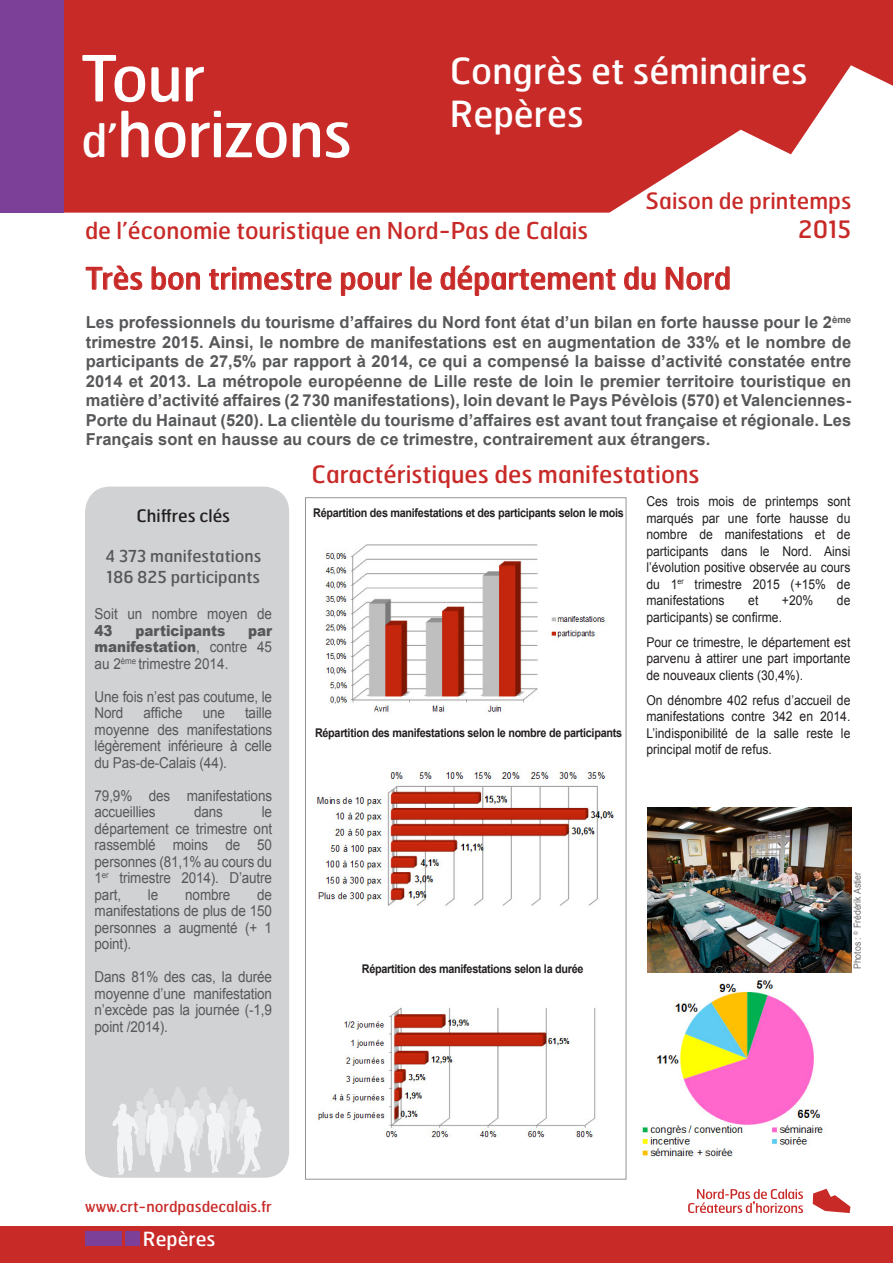
<style>
.page{position:relative;width:893px;height:1263px;background:#fff}
.page>*{position:absolute;margin:0;border:0;box-sizing:border-box;transform-origin:0 0}
.t1{font:63.45px "Hermes FB";letter-spacing:-.02em;color:#fff}
.t2{font:36px "Hermes FB";color:#fff}
.t3{font:30px "Hermes FB";color:#c82a28}
.t4{font:24px "Hermes FB";color:#c82a28}
.t5{font:23.25px "Hermes FB";color:#c82a28}
.t6{font:22.5px "Hermes FB";color:#c82a28}
.t7{font:19.5px "Hermes FB";color:#fff}
.t8{font:17.25px "Hermes FB";color:#231f20}
.t9{font:700 16.5px/19.5px "Arial";color:#57585a;text-align:justify}
.t10{font:16.5px "Hermes FB";color:#57585a}
.t11{font:15px/16.5px "Arial";letter-spacing:-.01em;color:#57585a;text-align:justify;scale:.9 1}
.t12{font:15px "Hermes FB";color:#c82a28}
.t13{font:900 15px "Arial";color:#57585a;scale:.9 1}
.t14{font:13.5px/16.5px "Arial";color:#231f20;text-align:justify;scale:.9 1}
.t15{font:700 12px "Arial";letter-spacing:-.025em;color:#231f20;scale:.9 1}
.t16{font:9.75px "Arial";color:#6c6d70;scale:.9 1}
.s1{font-size:45.6px}
.s2{font-weight:900}
</style>
<div class="page">
<div style="left:305px;top:497px;width:321px;height:682px;background:#fff;border:1px solid #939598"></div>
<svg style="left:86px;top:265px;width:56px;height:26px"></svg>
<svg style="left:151px;top:266px;width:49px;height:24px"></svg>
<svg style="left:209px;top:267px;width:123px;height:24px"></svg>
<svg style="left:341px;top:272px;width:61px;height:24px"></svg>
<div style="left:410px;top:267px;width:4px;height:23px;border:1px solid #c82a28"></div>
<svg style="left:417px;top:272px;width:15px;height:18px"></svg>
<svg style="left:440px;top:265px;width:176px;height:31px"></svg>
<svg style="left:624px;top:266px;width:32px;height:24px"></svg>
<svg style="left:666px;top:266px;width:64px;height:25px"></svg>
<svg style="left:64px;top:0;width:829px;height:213px;background:#ce4341"></svg>
<div style="left:0;top:1227px;width:893px;height:36px;background:#c82a28"></div>
<svg style="left:688px;top:1189px;width:115px;height:24px"></svg>
<svg style="left:813px;top:1189px;width:37px;height:24px"></svg>
<div style="left:85px;top:1231px;width:36px;height:15px;background:#7c4099"></div>
<div style="left:125px;top:1231px;width:15px;height:15px;background:#7c4099"></div>
<div style="left:0;top:0;width:64px;height:213px;background:#7c4099"></div>
<div style="left:85px;top:486px;width:204px;height:692px;background:#d1d2d4;border-radius:26px"></div>
<svg style="left:112px;top:1087px;width:150px;height:88px"></svg>
<img style="left:647px;top:808px;width:204px;height:165px">
<img style="left:324px;top:544px;width:282px;height:171px">
<img style="left:316px;top:771px;width:299px;height:135px">
<img style="left:318px;top:1007px;width:278px;height:131px">
<img style="left:641px;top:980px;width:183px;height:178px">
<p class="t1" style="left:82px;top:38px;width:125px">Tour</p>
<p class="t1" style="left:82px;top:94px;width:272px"><span class="s1">d’</span>horizons</p>
<p class="t2" style="left:450px;top:48px;width:360px">Congrès et séminaires</p>
<p class="t2" style="left:450px;top:91px;width:136px">Repères</p>
<p class="t5" style="left:85px;top:216px;width:505px">de l’économie touristique en Nord-Pas de Calais</p>
<p class="t6" style="left:646px;top:186px;width:207px">Saison de printemps</p>
<p class="t4" style="left:798px;top:213px;width:55px">2015</p>
<p class="t3" style="left:86px;top:259px;width:647px">Très bon trimestre pour le département du Nord</p>
<p class="t9" style="left:86px;top:313px;width:767px">Les professionnels du tourisme d’affaires du Nord font état d’un bilan en forte hausse pour le 2<sup>ème </sup>trimestre 2015. Ainsi, le nombre de manifestations est en augmentation de 33% et le nombre de participants de 27,5% par rapport à 2014, ce qui a compensé la baisse d’activité constatée entre 2014 et 2013. La métropole européenne de Lille reste de loin le premier territoire touristique en matière d’activité affaires (2 730 manifestations), loin devant le Pays Pévèlois (570) et Valenciennes-Porte du Hainaut (520). La clientèle du tourisme d’affaires est avant tout française et régionale. Les Français sont en hausse au cours de ce trimestre, contrairement aux étrangers.</p>
<p class="t8" style="left:137px;top:504px;width:95px">Chiffres clés</p>
<p class="t10" style="left:105px;top:546px;width:157px">4 373 manifestations</p>
<p class="t10" style="left:107px;top:567px;width:155px">186 825 participants</p>
<p class="t11" style="left:95px;top:606px;width:199px">Soit un nombre moyen de<br><span class="s2">43</span></p>
<p class="t13" style="left:135px;top:619px;width:101px">participants</p>
<p class="t11" style="left:95px;top:622px;width:199px;text-indent:154px"><span class="s2">par manifestation</span>, contre 45 au 2<sup>ème</sup> trimestre 2014.</p>
<p class="t11" style="left:95px;top:688px;width:199px">Une fois n’est pas coutume, le<br>Nord</p>
<p class="t11" style="left:144px;top:705px;width:45px">affiche</p>
<p class="t11" style="left:203px;top:705px;width:26px">une</p>
<p class="t11" style="left:95px;top:705px;width:199px;text-indent:150px">taille moyenne des manifestations légèrement inférieure à celle du Pas-de-Calais (44).</p>
<p class="t11" style="left:95px;top:787px;width:199px">79,9% des manifestations accueillies</p>
<p class="t11" style="left:95px;top:804px;width:199px;text-indent:167px">le département ce trimestre ont rassemblé moins de 50 personnes (81,1% au cours du 1<sup>er</sup> trimestre 2014). D’autre part,</p>
<p class="t11" style="left:194px;top:804px;width:34px">dans</p>
<p class="t11" style="left:95px;top:886px;width:199px;text-indent:163px">de manifestations de plus de 150 personnes a augmenté (+ 1 point).</p>
<p class="t11" style="left:95px;top:969px;width:199px">Dans 81% des cas, la durée moyenne d’une manifestation n’excède pas la journée (-1,9 point /2014).</p>
<p class="t11" style="left:148px;top:886px;width:13px">le</p>
<p class="t11" style="left:185px;top:886px;width:52px">nombre</p>
<p class="t4" style="left:312px;top:459px;width:389px">Caractéristiques des manifestations</p>
<p class="t15" style="left:313px;top:504px;width:347px">Répartition des manifestations et des participants selon le mois</p>
<p class="t15" style="left:315px;top:724px;width:343px">Répartition des manifestations selon le nombre de participants</p>
<p class="t14" style="left:646px;top:493px;width:228px">Ces trois mois de printemps sont marqués par une forte hausse du nombre de manifestations et de participants dans le Nord. Ainsi l’évolution positive observée au cours du 1<sup>er</sup> trimestre 2015 (+15% de manifestations</p>
<p class="t14" style="left:748px;top:592px;width:13px">et</p>
<p class="t14" style="left:782px;top:592px;width:36px">+20%</p>
<p class="t14" style="left:837px;top:592px;width:17px">de</p>
<p class="t14" style="left:646px;top:609px;width:152px">participants) se confirme.</p>
<p class="t14" style="left:646px;top:634px;width:228px">Pour ce trimestre, le département est parvenu à attirer une part importante de nouveaux clients (30,4%).</p>
<p class="t14" style="left:646px;top:692px;width:228px">On dénombre 402 refus d’accueil de manifestations contre 342 en 2014.<br>L’indisponibilité de la salle reste le principal motif de refus.</p>
<p class="t15" style="left:362px;top:960px;width:248px">Répartition des manifestations selon la durée</p>
<p class="t16" style="left:851px;top:969px;width:110px;rotate:-90deg">Photos : <sup>©</sup> Frédérik Astier</p>
<p class="t12" style="left:85px;top:1197px;width:188px">www.crt-nordpasdecalais.fr</p>
<p class="t7" style="left:143px;top:1226px;width:74px">Repères</p>
</div>
